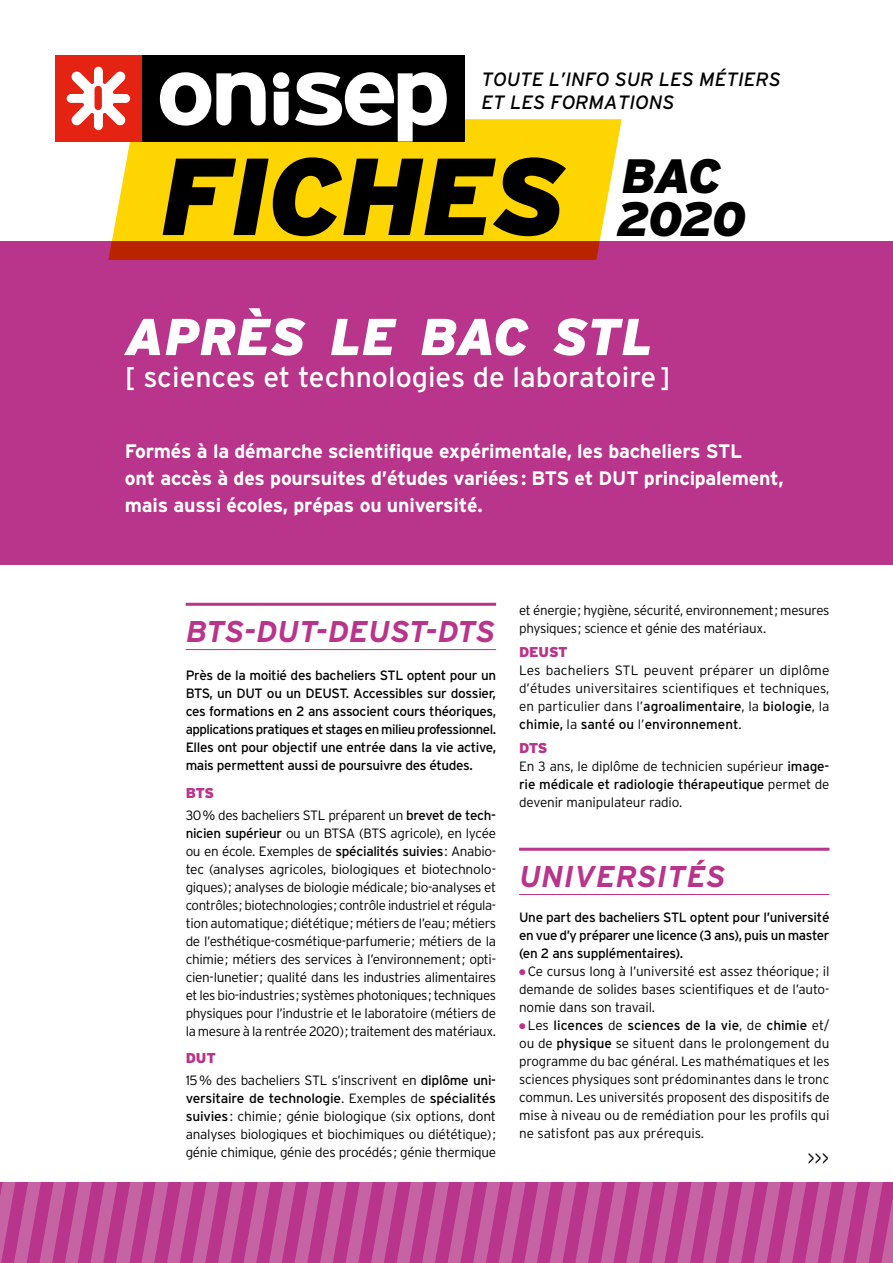
<style>
.page{position:relative;width:893px;height:1263px;background:#fff}
.page>*{position:absolute;margin:0;border:0;box-sizing:border-box;transform-origin:0 0}
.t1{font:italic 900 109.2px "Interstate";letter-spacing:-.01em;color:#000}
.t2{font:italic 900 51.75px "Interstate";color:#fff}
.t3{font:italic 900 48.15px "Interstate";letter-spacing:-.03em;color:#000}
.t4{font:italic 700 30px "Interstate";letter-spacing:.005em;color:#b9348b}
.t5{font:28.5px "Interstate";color:#fff}
.t6{font:700 19.5px/27px "Interstate";letter-spacing:-.01em;color:#fff}
.t7{font:300 19.5px "Interstate";color:#000}
.t8{font:italic 19.2px/23.1px "Interstate";color:#000}
.t9{font:900 14.25px "Interstate";letter-spacing:-.025em;color:#b9348b}
.t10{font:300 13.5px/18px "Interstate";letter-spacing:-.02em;color:#000;text-align:justify}
.t11{font:13.5px/18px "Interstate";letter-spacing:-.025em;color:#000;text-align:justify}
.s1{font-weight:400}
.s2{color:#b9348b}
</style>
<div class="page">
<div style="left:0;top:242px;width:893px;height:323px;background:#b9348b"></div>
<hr style="left:519px;top:848px;width:310px;height:3px;background:#b9348b">
<hr style="left:519px;top:894px;width:310px;height:1px;background:#b9348b">
<hr style="left:186px;top:603px;width:310px;height:3px;background:#b9348b">
<hr style="left:186px;top:649px;width:310px;height:1px;background:#b9348b">
<div style="left:109px;top:119px;width:513px;height:126px;background:#ffd500"></div>
<div style="left:142px;top:55px;width:323px;height:87px;background:#000"></div>
<div style="left:55px;top:55px;width:87px;height:87px;background:#e42313"></div>
<svg style="left:67px;top:67px;width:63px;height:63px"></svg>
<svg style="left:295px;top:72px;width:152px;height:70px"></svg>
<svg style="left:160px;top:72px;width:106px;height:54px"></svg>
<svg style="left:273px;top:72px;width:16px;height:53px"></svg>
<div style="left:109px;top:242px;width:490px;height:18px;background:#b92300"></div>
<svg style="left:0;top:1182px;width:893px;height:81px"></svg>
<h3 class="t8" style="left:481px;top:68px;width:301px">TOUTE L’INFO SUR LES MÉTIERS<br>ET LES FORMATIONS</h3>
<h1 class="t1" style="left:160px;top:130px;width:407px">FICHES</h1>
<h3 class="t3" style="left:622px;top:147px;width:101px">BAC</h3>
<h3 class="t3" style="left:617px;top:190px;width:131px">2020</h3>
<h2 class="t2" style="left:125px;top:305px;width:529px">APRÈS LE BAC STL</h2>
<h3 class="t5" style="left:125px;top:360px;width:547px">[ sciences et technologies de laboratoire]</h3>
<h3 class="t6" style="left:125px;top:437px;width:660px">Formés à la démarche scientifique expérimentale, les bacheliers STL<br>ont accès à des poursuites d’études variées: BTS et DUT principalement, mais aussi écoles, prépas ou université.</h3>
<h3 class="t4" style="left:186px;top:613px;width:311px">BTS-DUT-DEUST-DTS</h3>
<p class="t11" style="left:186px;top:666px;width:312px">Près de la moitié des bacheliers STL optent pour un BTS, un DUT ou un DEUST. Accessibles sur dossier, ces formations en 2 ans associent cours théoriques, applications pratiques et stages en milieu professionnel.<br>Elles ont pour objectif une entrée dans la vie active, mais permettent aussi de poursuivre des études.</p>
<p class="t9" style="left:186px;top:784px;width:30px">BTS</p>
<p class="t10" style="left:186px;top:806px;width:312px">30% des bacheliers STL préparent un <span class="s1">brevet de tech&shy;nicien supérieur</span> ou un BTSA (BTS agricole), en lycée ou en école. Exemples de <span class="s1">spécialités suivies</span>: Anabio&shy;tec (analyses agricoles, biologiques et biotechnolo&shy;giques); analyses de biologie médicale; bio-analyses et contrôles; biotechnologies; contrôle industriel et régula&shy;tion automatique; diététique; métiers de l’eau; métiers de l’esthétique-cosmétique-parfumerie; métiers de la chimie; métiers des services à l’environnement; opti&shy;cien-lunetier; qualité dans les industries alimentaires et les bio-industries; systèmes photoniques; techniques physiques pour l’industrie et le laboratoire (métiers de la mesure à la rentrée 2020); traitement des matériaux.</p>
<p class="t9" style="left:186px;top:1049px;width:32px">DUT</p>
<p class="t10" style="left:186px;top:1071px;width:312px">15% des bacheliers STL s’inscrivent en <span class="s1">diplôme uni&shy;versitaire de technologie</span>. Exemples de <span class="s1">spécialités suivies</span>: chimie; génie biologique (six options, dont analyses biologiques et biochimiques ou diététique); génie chimique, génie des procédés; génie thermique</p>
<p class="t10" style="left:519px;top:601px;width:312px">et énergie; hygiène, sécurité, environnement; mesures physiques; science et génie des matériaux.</p>
<p class="t9" style="left:519px;top:643px;width:50px">DEUST</p>
<p class="t10" style="left:519px;top:661px;width:312px">Les bacheliers STL peuvent préparer un diplôme d’études universitaires scientifiques et techniques, en particulier dans l’<span class="s1">agroalimentaire</span>, la <span class="s1">biologie</span>, la <span class="s1">chimie,</span> la <span class="s1">santé ou</span> l’<span class="s1">environnement</span>.</p>
<p class="t9" style="left:519px;top:739px;width:30px">DTS</p>
<p class="t10" style="left:519px;top:757px;width:312px">En 3 ans, le diplôme de technicien supérieur <span class="s1">image&shy;rie médicale et radiologie thérapeutique</span> permet de devenir manipulateur radio.</p>
<h3 class="t4" style="left:519px;top:858px;width:208px">UNIVERSITÉS</h3>
<p class="t11" style="left:519px;top:908px;width:312px">Une part des bacheliers STL optent pour l’université en vue d’y préparer une licence (3 ans), puis un master (en 2 ans supplémentaires).</p>
<p class="t10" style="left:519px;top:962px;width:312px"><span class="s2">●</span> Ce cursus long à l’université est assez théorique; il demande de solides bases scientifiques et de l’auto&shy;nomie dans son travail.</p>
<p class="t10" style="left:519px;top:1016px;width:312px"><span class="s2">●</span> Les <span class="s1">licences</span> de <span class="s1">sciences de la vie</span>, de <span class="s1">chimie</span> et/ ou de <span class="s1">physique</span> se situent dans le prolongement du programme du bac général. Les mathématiques et les sciences physiques sont prédominantes dans le tronc commun. Les universités proposent des dispositifs de mise à niveau ou de remédiation pour les profils qui ne satisfont pas aux prérequis.</p>
<h3 class="t7" style="left:807px;top:1146px;width:23px">&gt;&gt;&gt;</h3>
</div>
